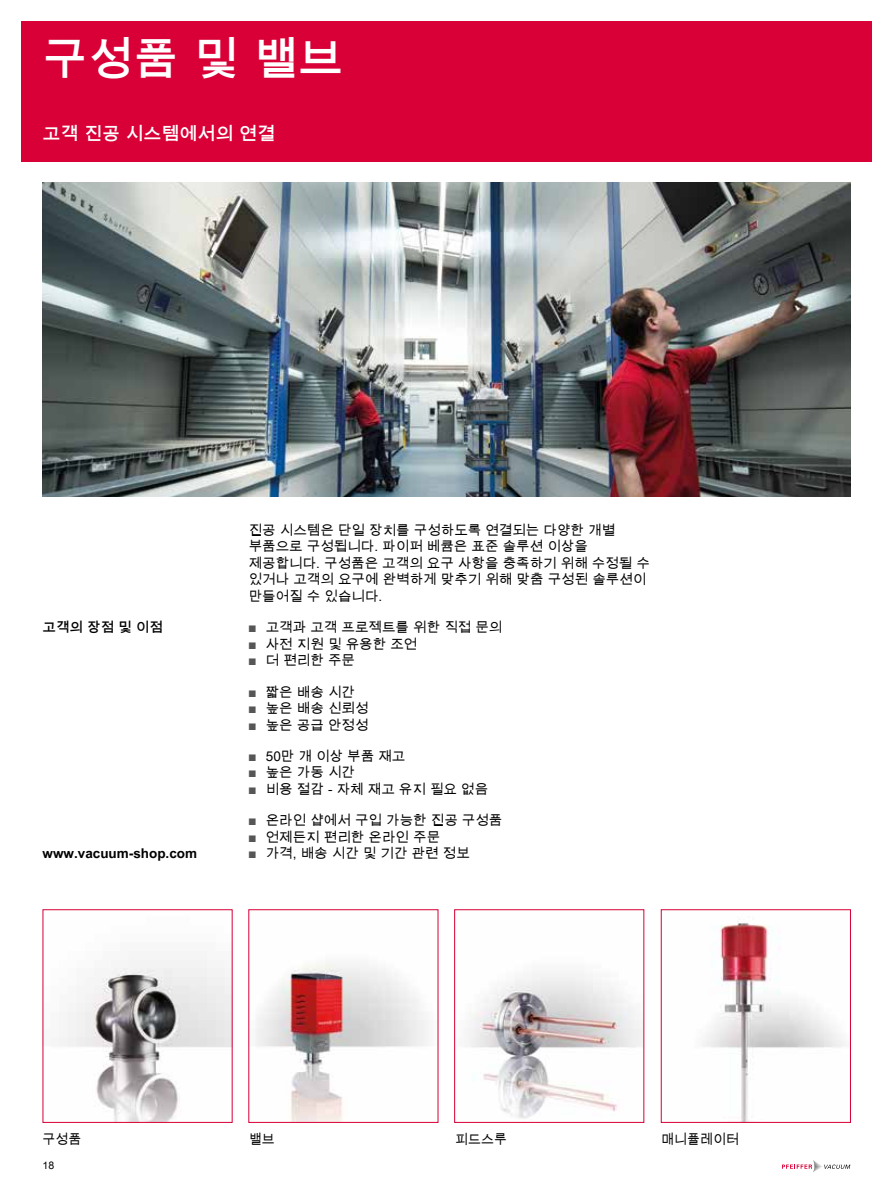
<style>
.page{position:relative;width:893px;height:1191px;background:#fff}
.page>*{position:absolute;margin:0;border:0;box-sizing:border-box;transform-origin:0 0}
.t1{font:700 45px "Arial Unicode MS";color:#fff}
.t2{font:700 18px "Arial Unicode MS";color:#fff}
.t3{font:13.5px/16.5px "Arial Unicode MS";color:#000}
.t4{font:700 13.5px "Arial Unicode MS";color:#000}
.t5{font:13.5px "Arial Unicode MS";color:#000;scale:.95 1}
.t6{font:10.5px "Arial Unicode MS";color:#000}
.s1{color:#565656}
</style>
<div class="page">
<svg style="left:782px;top:1160px;width:68px;height:12px"></svg>
<div style="left:21px;top:21px;width:851px;height:141px;background:#d80036"></div>
<img style="left:468px;top:973px;width:174px;height:146px">
<div style="left:454px;top:909px;width:190px;height:213px;border:1px solid #d80036"></div>
<img style="left:256px;top:962px;width:172px;height:158px">
<img style="left:59px;top:959px;width:172px;height:161px">
<img style="left:702px;top:921px;width:144px;height:199px">
<div style="left:661px;top:909px;width:190px;height:213px;border:1px solid #d80036"></div>
<img style="left:43px;top:182px;width:808px;height:314px">
<h1 class="t1" style="left:43px;top:26px;width:302px">구성품 및 밸브</h1>
<h2 class="t2" style="left:43px;top:121px;width:234px">고객 진공 시스템에서의 연결</h2>
<p class="t3" style="left:249px;top:521px;width:403px">진공 시스템은 단일 장치를 구성하도록 연결되는 다양한 개별 부품으로 구성됩니다. 파이퍼 베큠은 표준 솔루션 이상을 제공합니다. 구성품은 고객의 요구 사항을 충족하기 위해 수정될 수 있거나 고객의 요구에 완벽하게 맞추기 위해 맞춤 구성된 솔루션이 만들어질 수 있습니다.</p>
<p class="t4" style="left:43px;top:617px;width:122px">고객의 장점 및 이점</p>
<p class="t3" style="left:249px;top:619px;width:255px"><span class="s1">■</span> 고객과 고객 프로젝트를 위한 직접 문의</p>
<p class="t3" style="left:249px;top:635px;width:170px"><span class="s1">■</span> 사전 지원 및 유용한 조언</p>
<p class="t3" style="left:249px;top:652px;width:108px"><span class="s1">■</span> 더 편리한 주문</p>
<p class="t3" style="left:249px;top:683px;width:108px"><span class="s1">■</span> 짧은 배송 시간</p>
<p class="t3" style="left:249px;top:700px;width:121px"><span class="s1">■</span> 높은 배송 신뢰성</p>
<p class="t3" style="left:249px;top:716px;width:121px"><span class="s1">■</span> 높은 공급 안정성</p>
<p class="t3" style="left:249px;top:747px;width:158px"><span class="s1">■</span> 50만 개 이상 부품 재고</p>
<p class="t3" style="left:249px;top:764px;width:108px"><span class="s1">■</span> 높은 가동 시간</p>
<p class="t3" style="left:249px;top:780px;width:241px"><span class="s1">■</span> 비용 절감 - 자체 재고 유지 필요 없음</p>
<p class="t4" style="left:43px;top:843px;width:156px">www.vacuum-shop.com</p>
<p class="t3" style="left:249px;top:812px;width:255px"><span class="s1">■</span> 온라인 샵에서 구입 가능한 진공 구성품</p>
<p class="t3" style="left:249px;top:828px;width:193px"><span class="s1">■</span> 언제든지 편리한 온라인 주문</p>
<p class="t3" style="left:249px;top:845px;width:223px"><span class="s1">■</span> 가격, 배송 시간 및 기간 관련 정보</p>
<p class="t5" style="left:43px;top:1129px;width:42px">구성품</p>
<p class="t5" style="left:249px;top:1129px;width:29px">밸브</p>
<p class="t5" style="left:455px;top:1129px;width:56px">피드스루</p>
<p class="t5" style="left:661px;top:1129px;width:83px">매니퓰레이터</p>
<p class="t6" style="left:43px;top:1157px;width:13px">18</p>
</div>
